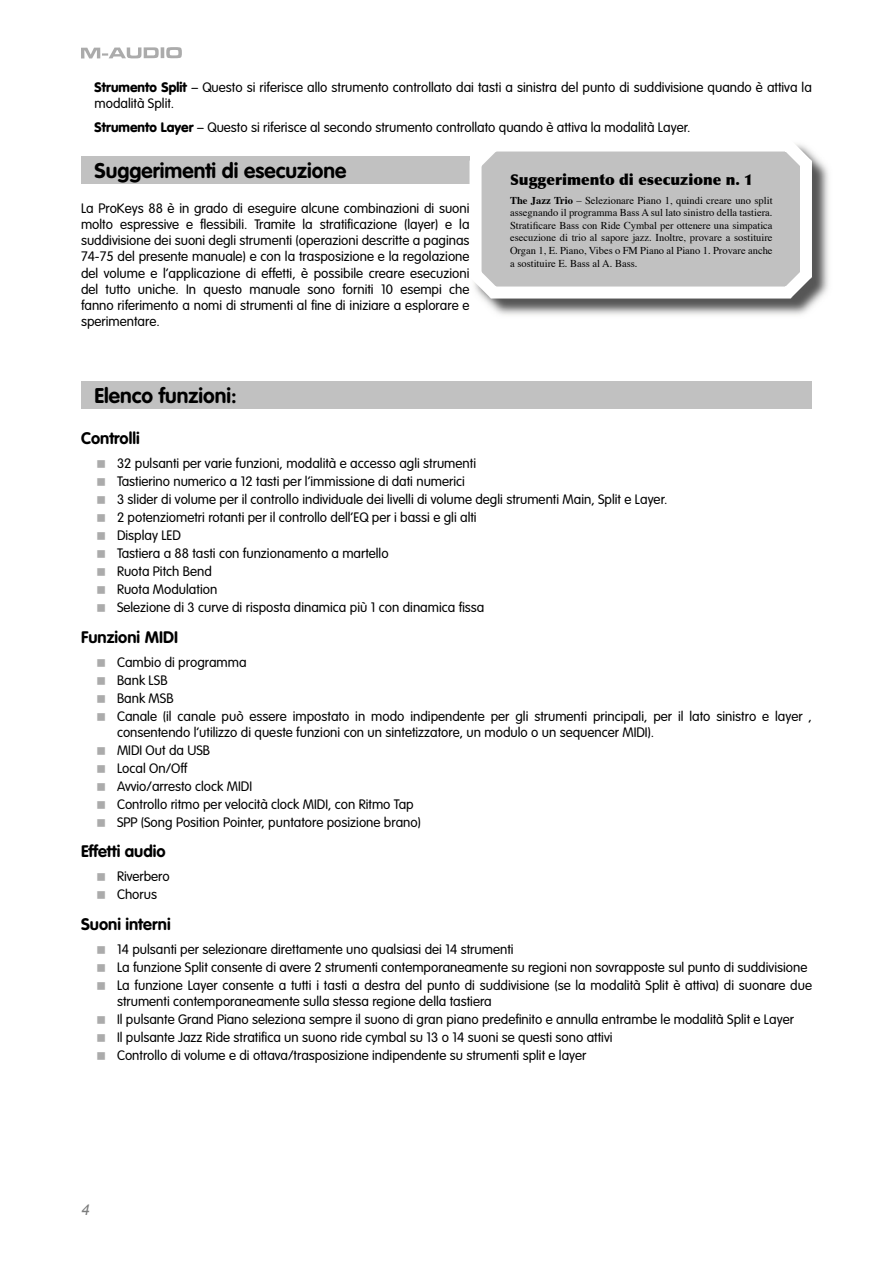
<style>
.page{position:relative;width:893px;height:1263px;background:#fff}
.page>*{position:absolute;margin:0;border:0;box-sizing:border-box;transform-origin:0 0}
.t1{font:700 21px "VAG Rounded";color:#000}
.t2{font:700 16.5px "VAG Rounded";color:#000}
.t3{font:900 15px "Optima";color:#000}
.t4{font:italic 15px "Arial";color:#7b7c7c}
.t5{font:300 13.5px/18px "VAG Rounded";color:#000}
.t6{font:10.5px/12.6px "Times";color:#000;text-align:justify}
.s1{font-weight:900}
.s2{font-weight:700}
</style>
<div class="page">
<svg style="left:81px;top:47px;width:101px;height:11px"></svg>
<div style="left:81px;top:157px;width:389px;height:7px;background:#c1c1c1"></div>
<div style="left:81px;top:164px;width:389px;height:20px;background:#c1c1c1"></div>
<div style="left:81px;top:382px;width:731px;height:7px;background:#c1c1c1"></div>
<div style="left:81px;top:389px;width:731px;height:20px;background:#c1c1c1"></div>
<img style="left:482px;top:152px;width:347px;height:163px">
<svg style="left:474px;top:144px;width:338px;height:154px;fill:#c1c1c1"></svg>
<p class="t5" style="left:94px;top:79px;width:719px;line-height:16.2px"><span class="s1">Strumento Split</span> – Questo si riferisce allo strumento controllato dai tasti a sinistra del punto di suddivisione quando è attiva la modalità Split.</p>
<p class="t5" style="left:94px;top:118px;width:598px"><span class="s1">Strumento Layer</span> – Questo si riferisce al secondo strumento controllato quando è attiva la modalità Layer.</p>
<h1 class="t1" style="left:94px;top:158px;width:253px">Suggerimenti di esecuzione</h1>
<p class="t5" style="left:81px;top:200px;width:390px;line-height:16.2px;text-align:justify">La ProKeys 88 è in grado di eseguire alcune combinazioni di suoni molto espressive e flessibili. Tramite la stratificazione (layer) e la suddivisione dei suoni degli strumenti (operazioni descritte a paginas 74-75 del presente manuale) e con la trasposizione e la regolazione del volume e l’applicazione di effetti, è possibile creare esecuzioni del tutto uniche. In questo manuale sono forniti 10 esempi che fanno riferimento a nomi di strumenti al fine di iniziare a esplorare e sperimentare.</p>
<p class="t3" style="left:510px;top:170px;width:244px">Suggerimento di esecuzione n. 1</p>
<p class="t6" style="left:510px;top:194px;width:264px"><span class="s2">The Jazz Trio</span> – Selezionare Piano 1, quindi creare uno split assegnando il programma Bass A sul lato sinistro della tastiera.<br>Stratificare Bass con Ride Cymbal per ottenere una simpatica esecuzione di trio al sapore jazz. Inoltre, provare a sostituire Organ 1, E. Piano, Vibes o FM Piano al Piano 1. Provare anche a sostituire E. Bass al A. Bass.</p>
<h1 class="t1" style="left:94px;top:383px;width:144px">Elenco funzioni:</h1>
<p class="t2" style="left:81px;top:429px;width:60px">Controlli</p>
<p class="t5" style="left:117px;top:455px;width:552px">32 pulsanti per varie funzioni, modalità e accesso agli strumenti<br>Tastierino numerico a 12 tasti per l’immissione di dati numerici<br>3 slider di volume per il controllo individuale dei livelli di volume degli strumenti Main, Split e Layer.<br>2 potenziometri rotanti per il controllo dell’EQ per i bassi e gli alti<br>Display LED<br>Tastiera a 88 tasti con funzionamento a martello<br>Ruota Pitch Bend<br>Ruota Modulation<br>Selezione di 3 curve di risposta dinamica più 1 con dinamica fissa</p>
<p class="t2" style="left:81px;top:627px;width:98px">Funzioni MIDI</p>
<p class="t5" style="left:117px;top:653px;width:696px">Cambio di programma<br>Bank LSB<br>Bank MSB<br>Canale (il canale può essere impostato in modo indipendente per gli strumenti principali, per il lato sinistro e layer ,</p>
<p class="t5" style="left:117px;top:723px;width:539px">consentendo l’utilizzo di queste funzioni con un sintetizzatore, un modulo o un sequencer MIDI).<br>MIDI Out da USB<br>Local On/Off<br>Avvio/arresto clock MIDI<br>Controllo ritmo per velocità clock MIDI, con Ritmo Tap<br>SPP (Song Position Pointer, puntatore posizione brano)</p>
<p class="t2" style="left:81px;top:842px;width:86px">Effetti audio</p>
<p class="t5" style="left:117px;top:867px;width:54px">Riverbero<br>Chorus</p>
<p class="t2" style="left:81px;top:914px;width:91px">Suoni interni</p>
<p class="t5" style="left:117px;top:940px;width:697px">14 pulsanti per selezionare direttamente uno qualsiasi dei 14 strumenti<br>La funzione Split consente di avere 2 strumenti contemporaneamente su regioni non sovrapposte sul punto di suddivisione<br>La funzione Layer consente a tutti i tasti a destra del punto di suddivisione (se la modalità Split è attiva) di suonare due</p>
<p class="t5" style="left:117px;top:992px;width:678px">strumenti contemporaneamente sulla stessa regione della tastiera<br>Il pulsante Grand Piano seleziona sempre il suono di gran piano predefinito e annulla entrambe le modalità Split e Layer Il pulsante Jazz Ride stratifica un suono ride cymbal su 13 o 14 suoni se questi sono attivi<br>Controllo di volume e di ottava/trasposizione indipendente su strumenti split e layer</p>
<p class="t4" style="left:81px;top:1202px;width:10px">4</p>
</div>
